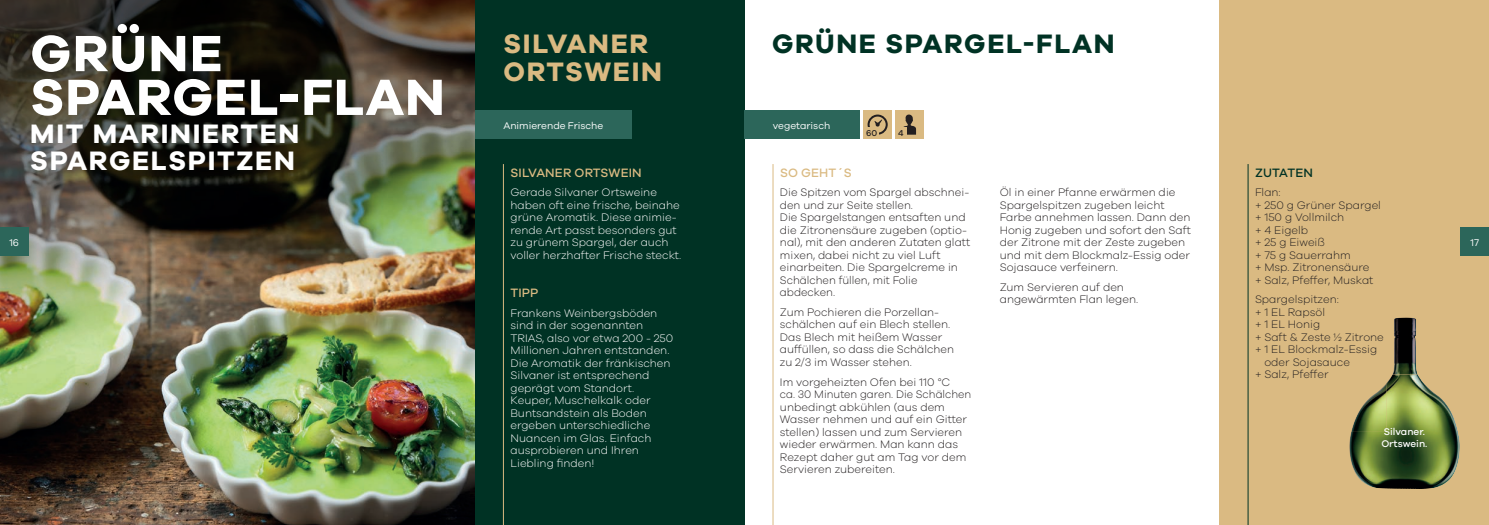
<style>
.page{position:relative;width:1489px;height:525px;background:#fff}
.page>*{position:absolute;margin:0;border:0;box-sizing:border-box;transform-origin:0 0}
.t1{font:700 52.5px "Galano Grotesque";letter-spacing:.02em;color:#fff}
.t2{font:700 27.5px/27.5px "Galano Grotesque";letter-spacing:.06em;color:#fff}
.t3{font:700 27.5px "Galano Grotesque";letter-spacing:.06em;color:#003224}
.t4{font:700 27.5px "Galano Grotesque";letter-spacing:.06em;color:#daba82}
.t5{font:500 12.5px "Galano Grotesque";letter-spacing:.01em;color:#daba82}
.t6{font:500 12.5px "Galano Grotesque";letter-spacing:.01em;color:#003224}
.t7{font:300 11.25px/12.5px "Galano Grotesque";color:#231f20}
.t8{font:300 11.25px/12.5px "Galano Grotesque";color:#fff}
.t9{font:10px "Galano Grotesque";color:#fff}
.t10{font:500 10px/12.2px "Galano Grotesque";color:#fff}
.t11{font:500 8.75px "Galano Grotesque";color:#231f20}
</style>
<div class="page">
<img style="left:0;top:0;width:475px;height:524px">
<div style="left:1219px;top:0;width:269px;height:524px;background:#daba82"></div>
<hr style="left:1247px;top:164px;width:1px;height:360px;background:#003224">
<div style="left:475px;top:0;width:269px;height:524px;background:#003224"></div>
<hr style="left:503px;top:164px;width:1px;height:360px;background:#daba82">
<hr style="left:772px;top:164px;width:1px;height:360px;background:#daba82">
<div style="left:0;top:227px;width:28px;height:28px;background:#2c665a"></div>
<div style="left:1460px;top:227px;width:28px;height:28px;background:#2c665a"></div>
<div style="left:1347px;top:313px;width:115px;height:183px;background:#231f20;opacity:.5"></div>
<div style="left:744px;top:110px;width:116px;height:28px;background:#2c665a"></div>
<div style="left:863px;top:110px;width:28px;height:28px;background:#daba82"></div>
<div style="left:895px;top:110px;width:28px;height:28px;background:#daba82"></div>
<svg style="left:903px;top:114px;width:13px;height:21px"></svg>
<div style="left:895px;top:127px;width:11px;height:9px;background:#daba82"></div>
<svg style="left:867px;top:114px;width:20px;height:21px"></svg>
<div style="left:864px;top:127px;width:14px;height:9px;background:#daba82"></div>
<div style="left:475px;top:110px;width:156px;height:28px;background:#2c665a"></div>
<h1 class="t1" style="left:30px;top:21px;width:194px">GRÜNE</h1>
<h2 class="t3" style="left:772px;top:27px;width:344px">GRÜNE SPARGEL-FLAN</h2>
<h2 class="t4" style="left:503px;top:27px;width:146px">SILVANER</h2>
<h2 class="t4" style="left:503px;top:54px;width:160px">ORTSWEIN</h2>
<h1 class="t1" style="left:30px;top:65px;width:416px">SPARGEL-FLAN</h1>
<h2 class="t2" style="left:30px;top:118px;width:271px">MIT MARINIERTEN<br>SPARGELSPITZEN</h2>
<p class="t9" style="left:503px;top:120px;width:101px">Animierende Frische</p>
<p class="t9" style="left:772px;top:120px;width:59px">vegetarisch</p>
<p class="t11" style="left:866px;top:128px;width:13px">60</p>
<p class="t11" style="left:898px;top:128px;width:7px">4</p>
<p class="t5" style="left:780px;top:165px;width:73px">SO GEHT´S</p>
<p class="t7" style="left:780px;top:186px;width:192px">Die Spitzen vom Spargel abschnei&shy;den und zur Seite stellen.<br>Die Spargelstangen entsaften und die Zitronensäure zugeben (optio&shy;nal), mit den anderen Zutaten glatt mixen, dabei nicht zu viel Luft einarbeiten. Die Spargelcreme in<br>Schälchen füllen, mit Folie abdecken.</p>
<p class="t7" style="left:780px;top:305px;width:176px">Zum Pochieren die Porzellan&shy;schälchen auf ein Blech stellen.<br>Das Blech mit heißem Wasser auffüllen, so dass die Schälchen zu 2/3 im Wasser stehen.</p>
<p class="t7" style="left:780px;top:375px;width:193px">Im vorgeheizten Ofen bei 110 °C<br>ca. 30 Minuten garen. Die Schälchen unbedingt abkühlen (aus dem<br>Wasser nehmen und auf ein Gitter stellen) lassen und zum Servieren wieder erwärmen. Man kann das<br>Rezept daher gut am Tag vor dem<br>Servieren zubereiten.</p>
<p class="t5" style="left:510px;top:165px;width:133px">SILVANER ORTSWEIN</p>
<p class="t8" style="left:510px;top:186px;width:172px">Gerade Silvaner Ortsweine haben oft eine frische, beinahe grüne Aromatik. Diese animie&shy;rende Art passt besonders gut zu grünem Spargel, der auch voller herzhafter Frische steckt.</p>
<p class="t6" style="left:1254px;top:165px;width:59px">ZUTATEN</p>
<p class="t7" style="left:1254px;top:186px;width:127px">Flan:<br>+ 250 g Grüner Spargel + 150 g Vollmilch<br>+ 4 Eigelb<br>+ 25 g Eiweiß<br>+ 75 g Sauerrahm<br>+ Msp. Zitronensäure<br>+ Salz, Pfeffer, Muskat</p>
<p class="t7" style="left:1254px;top:293px;width:85px">Spargelspitzen:</p>
<p class="t7" style="left:1254px;top:305px;width:72px">+ 1 EL Rapsöl</p>
<p class="t7" style="left:1254px;top:318px;width:67px">+ 1 EL Honig</p>
<p class="t7" style="left:1254px;top:330px;width:130px">+ Saft &amp; Zeste ½ Zitrone</p>
<p class="t7" style="left:1254px;top:343px;width:124px">+ 1 EL Blockmalz-Essig</p>
<p class="t7" style="left:1264px;top:355px;width:87px">oder Sojasauce</p>
<p class="t7" style="left:1254px;top:368px;width:75px">+ Salz, Pfeffer</p>
<p class="t7" style="left:999px;top:186px;width:193px">Öl in einer Pfanne erwärmen die<br>Spargelspitzen zugeben leicht<br>Farbe annehmen lassen. Dann den<br>Honig zugeben und sofort den Saft der Zitrone mit der Zeste zugeben und mit dem Blockmalz-Essig oder<br>Sojasauce verfeinern.</p>
<p class="t7" style="left:999px;top:280px;width:140px">Zum Servieren auf den angewärmten Flan legen.</p>
<p class="t9" style="left:9px;top:237px;width:11px">16</p>
<p class="t9" style="left:1470px;top:237px;width:10px">17</p>
<p class="t5" style="left:510px;top:285px;width:29px">TIPP</p>
<p class="t8" style="left:510px;top:306px;width:164px">Frankens Weinbergsböden sind in der sogenannten<br>TRIAS, also vor etwa 200 - 250<br>Millionen Jahren entstanden.<br>Die Aromatik der fränkischen<br>Silvaner ist entsprechend geprägt vom Standort.<br>Keuper, Muschelkalk oder<br>Buntsandstein als Boden ergeben unterschiedliche<br>Nuancen im Glas. Einfach ausprobieren und Ihren<br>Liebling finden!</p>
<p class="t10" style="left:1381px;top:425px;width:48px">Silvaner.<br>Ortswein.</p>
</div>
